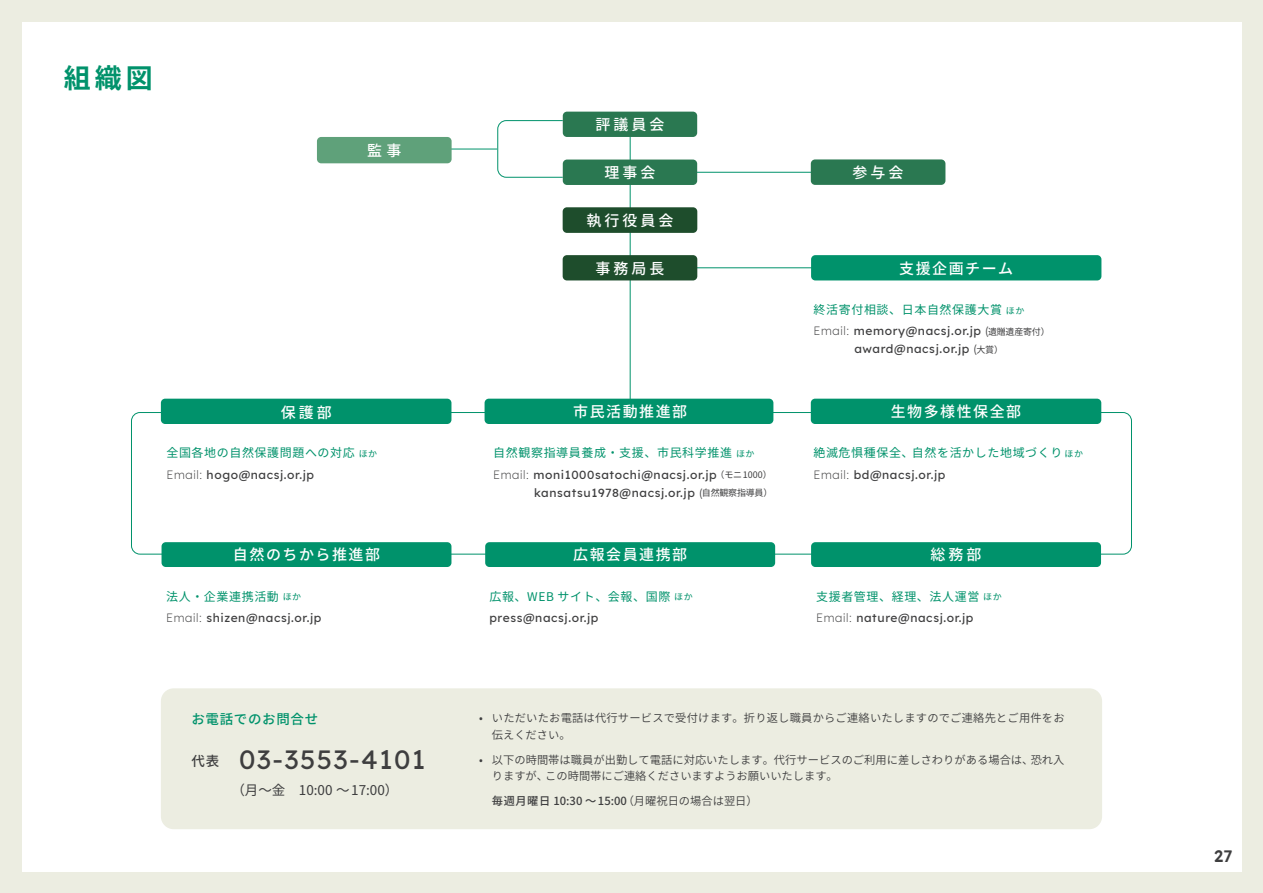
<style>
.page{position:relative;width:1263px;height:893px;background:#fff}
.page>*{position:absolute;margin:0;border:0;box-sizing:border-box;transform-origin:0 0}
.t1{font:500 27px "Lexend";letter-spacing:.05em;color:#3e3e3f}
.main_title{font:700 27px "Noto Sans CJ Kjp";color:#00926b}
.body_copy_small_intr{font:600 16.5px "Lexend";color:#3e3e3f}
.t2{font:500 15px "Noto Sans CJ Kjp";letter-spacing:.1em;color:#fff}
.t3{font:13.5px "Noto Sans CJ Kjp";color:#3e3e3f}
.t4{font:500 13.5px "Noto Sans CJ Kjp";letter-spacing:.05em;color:#00926b}
.t5{font:500 13.5px "Noto Sans CJ Kjp";color:#3e3e3f}
.organisation_2{font:500 12px "Lexend";letter-spacing:.05em;color:#3e3e3f}
.organisation_1{font:12px "Noto Sans CJ Kjp";letter-spacing:.05em;color:#00926b}
.t6{font:600 11.25px/16.5px "Noto Sans CJ Kjp";letter-spacing:.005em;color:#3e3e3f}
.t7{font:500 11.25px "Noto Sans CJ Kjp";letter-spacing:.025em;color:#3e3e3f}
.s1{font-size:9px}
.s2{font-weight:300}
.s3{font-family:"Noto Sans CJ Kjp";font-weight:400;font-size:10.5px}
.s4{font-family:"Noto Sans CJ Kjp";font-weight:400;font-size:9px}
.s5{font-weight:600}
</style>
<div class="page">
<div style="left:1px;top:0;width:1262px;height:893px;background:#ecede1"></div>
<div style="left:22px;top:22px;width:1220px;height:849px;background:#fff"></div>
<div style="left:161px;top:688px;width:941px;height:141px;background:#ecede1;border-radius:13px"></div>
<hr style="left:437px;top:149px;width:60px;height:1px;background:#00926b">
<hr style="left:692px;top:172px;width:121px;height:1px;background:#00926b">
<hr style="left:692px;top:267px;width:121px;height:1px;background:#00926b">
<hr style="left:630px;top:136px;width:1px;height:266px;background:#00926b">
<svg style="left:497px;top:120px;width:66px;height:58px"></svg>
<div style="left:811px;top:255px;width:290px;height:25px;background:#00926b;border-radius:4px"></div>
<div style="left:811px;top:399px;width:290px;height:25px;background:#00926b;border-radius:4px"></div>
<div style="left:485px;top:399px;width:288px;height:25px;background:#00926b;border-radius:4px"></div>
<div style="left:161px;top:399px;width:290px;height:25px;background:#00926b;border-radius:4px"></div>
<div style="left:162px;top:542px;width:289px;height:25px;background:#00926b;border-radius:4px"></div>
<div style="left:485px;top:542px;width:290px;height:25px;background:#00926b;border-radius:4px"></div>
<div style="left:811px;top:542px;width:290px;height:25px;background:#00926b;border-radius:4px"></div>
<div style="left:317px;top:137px;width:135px;height:26px;background:#5fa17a;border-radius:4px"></div>
<div style="left:811px;top:159px;width:134px;height:26px;background:#2a7851;border-radius:4px"></div>
<div style="left:563px;top:112px;width:134px;height:25px;background:#2a7851;border-radius:4px"></div>
<div style="left:563px;top:207px;width:134px;height:26px;background:#1e4d2c;border-radius:4px"></div>
<div style="left:563px;top:255px;width:134px;height:25px;background:#1e4d2c;border-radius:4px"></div>
<div style="left:563px;top:160px;width:134px;height:25px;background:#2a7851;border-radius:4px"></div>
<p class="main_title" style="left:64px;top:62px;width:91px">組織図</p>
<p class="t2" style="left:367px;top:142px;width:36px">監事</p>
<p class="t2" style="left:595px;top:116px;width:70px">評議員会</p>
<p class="t2" style="left:604px;top:164px;width:52px">理事会</p>
<p class="t2" style="left:586px;top:212px;width:88px">執行役員会</p>
<p class="t2" style="left:595px;top:260px;width:70px">事務局長</p>
<p class="t2" style="left:853px;top:164px;width:52px">参与会</p>
<p class="t2" style="left:899px;top:260px;width:115px">支援企画チーム</p>
<p class="organisation_1" style="left:814px;top:302px;width:212px">終活寄付相談、日本自然保護大賞<span class="s1">ほか</span></p>
<p class="organisation_2" style="left:814px;top:322px;width:238px"><span class="s2">Email:</span> memory@nacsj.or.jp <span class="s3">(</span><span class="s4">遺贈遺産寄付）</span></p>
<p class="organisation_2" style="left:854px;top:340px;width:150px">award@nacsj.or.jp <span class="s3">(</span><span class="s4">大賞）</span></p>
<p class="t2" style="left:281px;top:404px;width:52px">保護部</p>
<p class="t2" style="left:573px;top:403px;width:115px">市民活動推進部</p>
<p class="t2" style="left:891px;top:403px;width:132px">生物多様性保全部</p>
<p class="organisation_1" style="left:166px;top:446px;width:212px">全国各地の自然保護問題への対応<span class="s1">ほか</span></p>
<p class="organisation_2" style="left:166px;top:466px;width:149px"><span class="s2">Email:</span> hogo@nacsj.or.jp</p>
<p class="organisation_1" style="left:493px;top:446px;width:263px">自然観察指導員養成・支援、市民科学推進<span class="s1">ほか</span></p>
<p class="organisation_2" style="left:493px;top:466px;width:280px"><span class="s2">Email:</span> moni1000satochi@nacsj.or.jp<span class="s4">（モニ1000）</span></p>
<p class="organisation_2" style="left:534px;top:484px;width:240px">kansatsu1978@nacsj.or.jp <span class="s3">(</span><span class="s4">自然観察指導員）</span></p>
<p class="organisation_1" style="left:813px;top:446px;width:271px">絶滅危惧種保全、自然を活かした地域づくり<span class="s1">ほか</span></p>
<p class="organisation_2" style="left:813px;top:466px;width:133px"><span class="s2">Email:</span> bd@nacsj.or.jp</p>
<p class="t2" style="left:233px;top:546px;width:148px">自然のちから推進部</p>
<p class="t2" style="left:573px;top:546px;width:115px">広報会員連携部</p>
<p class="t2" style="left:930px;top:546px;width:52px">総務部</p>
<p class="organisation_1" style="left:166px;top:589px;width:137px">法人・企業連携活動<span class="s1">ほか</span></p>
<p class="organisation_2" style="left:166px;top:609px;width:157px"><span class="s2">Email:</span> shizen@nacsj.or.jp</p>
<p class="organisation_1" style="left:489px;top:589px;width:205px">広報、WEB サイト、会報、国際<span class="s1">ほか</span></p>
<p class="organisation_2" style="left:489px;top:609px;width:111px">press@nacsj.or.jp</p>
<p class="organisation_1" style="left:816px;top:589px;width:187px">支援者管理、経理、法人運営<span class="s1">ほか</span></p>
<p class="organisation_2" style="left:816px;top:609px;width:159px"><span class="s2">Email:</span> nature@nacsj.or.jp</p>
<p class="t4" style="left:191px;top:712px;width:128px">お電話でのお問合せ</p>
<p class="t5" style="left:191px;top:754px;width:42px">代表<sup>　</sup></p>
<p class="t1" style="left:239px;top:740px;width:188px">03-3553-4101</p>
<p class="t3" style="left:231px;top:782px;width:169px">（月～金　10:00 ～ 17:00）</p>
<p class="t6" style="left:492px;top:710px;width:574px;text-indent:-13px">• いただいたお電話は代行サービスで受付けます。折り返し職員からご連絡いたしますのでご連絡先とご用件をお伝えください。</p>
<p class="t6" style="left:492px;top:751px;width:574px;text-indent:-13px">• 以下の時間帯は職員が出勤して電話に対応いたします。代行サービスのご利用に差しさわりがある場合は、恐れ入りますが、この時間帯にご連絡くださいますようお願いいたします。</p>
<p class="t7" style="left:492px;top:795px;width:267px">毎週月曜日 10:30 ～ 15:00<span class="s5">（月曜祝日の場合は翌日）</span></p>
<p class="body_copy_small_intr" style="left:1214px;top:843px;width:20px">27</p>
</div>
